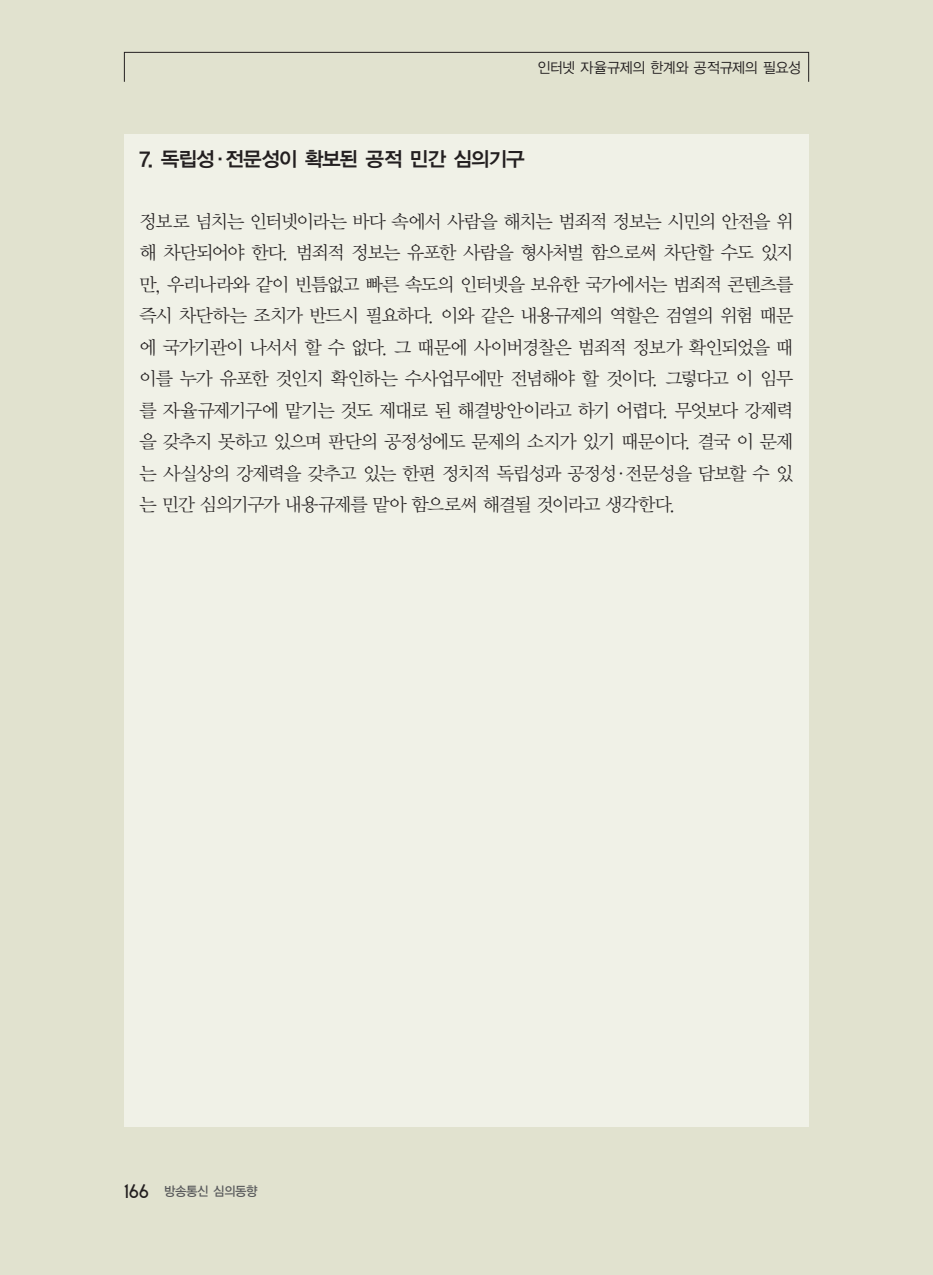
<style>
.page{position:relative;width:933px;height:1275px;background:#e1e2cf}
.page>*{position:absolute;margin:0;border:0;box-sizing:border-box;transform-origin:0 0}
.t1{font:20.12px "YGO14";letter-spacing:-.13em;color:#231f20}
.t2{font:18.55px/31.5px "Y Mj O12";letter-spacing:-.14em;color:#231f20;text-align:justify}
.t3{font:17.5px "Brassfield";color:#231f20}
.t4{font:14.7px "YGO12";letter-spacing:-.095em;color:#231f20;scale:.95 1}
.t5{font:12.78px "YGO13";letter-spacing:-.1em;color:#57585a;scale:.95 1}
</style>
<div class="page">
<div style="left:124px;top:134px;width:685px;height:992px;background:#f0f1e7"></div>
<div style="left:124px;top:52px;width:685px;height:30px;border:1px solid #231f20"></div>
<p class="t4" style="left:537px;top:58px;width:280px">인터넷 자율규제의 한계와 공적규제의 필요성</p>
<p class="t1" style="left:139px;top:146px;width:388px">7. 독립성·전문성이 확보된 공적 민간 심의기구</p>
<p class="t2" style="left:139px;top:205px;width:656px">정보로 넘치는 인터넷이라는 바다 속에서 사람을 해치는 범죄적 정보는 시민의 안전을 위 해 차단되어야 한다. 범죄적 정보는 유포한 사람을 형사처벌 함으로써 차단할 수도 있지 만, 우리나라와 같이 빈틈없고 빠른 속도의 인터넷을 보유한 국가에서는 범죄적 콘텐츠를 즉시 차단하는 조치가 반드시 필요하다. 이와 같은 내용규제의 역할은 검열의 위험 때문 에 국가기관이 나서서 할 수 없다. 그 때문에 사이버경찰은 범죄적 정보가 확인되었을 때 이를 누가 유포한 것인지 확인하는 수사업무에만 전념해야 할 것이다. 그렇다고 이 임무 를 자율규제기구에 맡기는 것도 제대로 된 해결방안이라고 하기 어렵다. 무엇보다 강제력 을 갖추지 못하고 있으며 판단의 공정성에도 문제의 소지가 있기 때문이다. 결국 이 문제 는 사실상의 강제력을 갖추고 있는 한편 정치적 독립성과 공정성·전문성을 담보할 수 있 는 민간 심의기구가 내용규제를 맡아 함으로써 해결될 것이라고 생각한다.</p>
<p class="t3" style="left:124px;top:1180px;width:27px">166</p>
<p class="t5" style="left:164px;top:1183px;width:101px">방송통신 심의동향</p>
</div>
